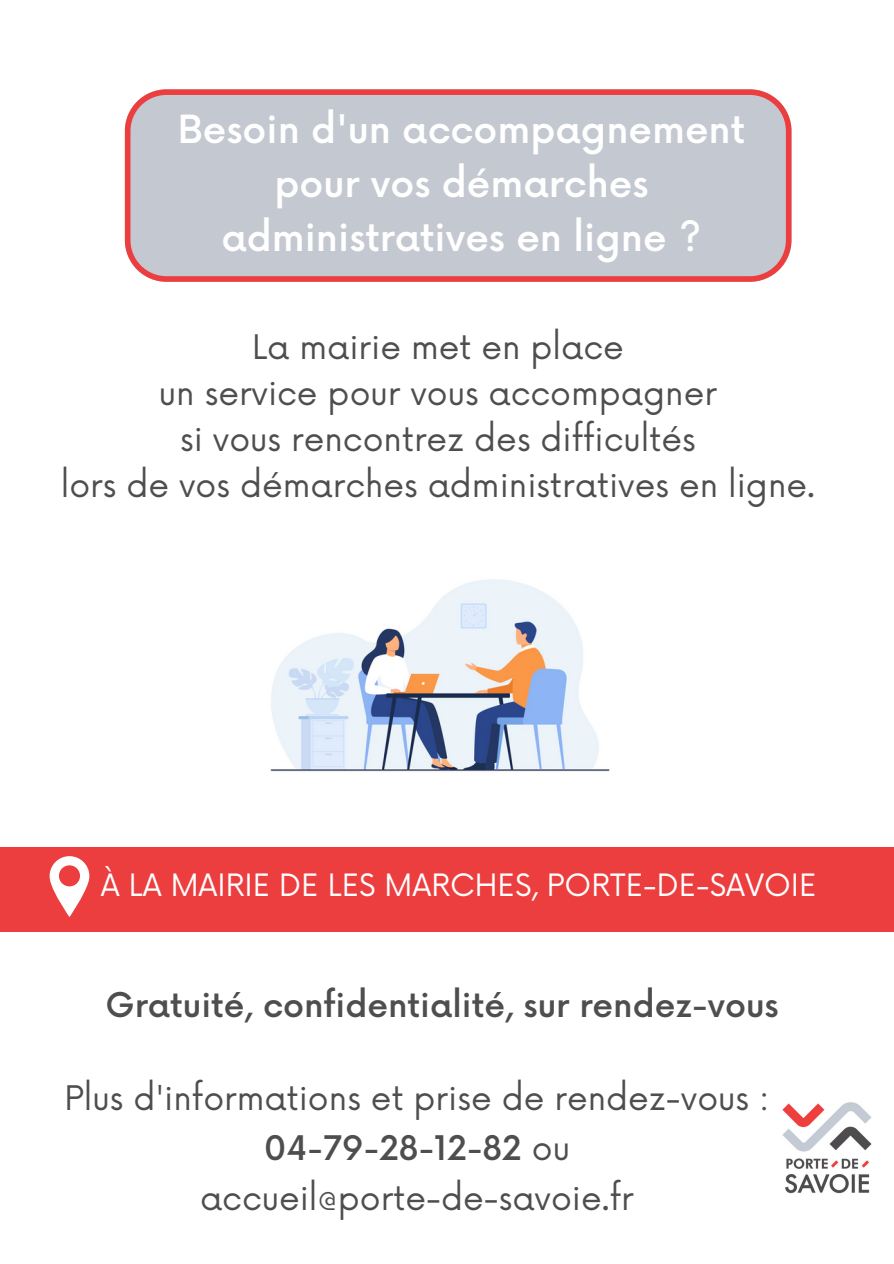
<style>
.page{position:relative;width:894px;height:1264px;background:#fff}
.page>*{position:absolute;margin:0;border:0;box-sizing:border-box;transform-origin:0 0}
.t1{font:500 37.8px/54px "Now";color:#fff;text-align:center}
.t2{font:500 33.3px "Now";color:#4f4e4f}
.t3{font:33px "Now";color:#4f4e4f}
.t4{font:500 33px "Now";color:#4f4e4f}
.t5{font:30px "Now";color:#fff}
.s1{font-weight:400}
</style>
<div class="page">
<img style="left:782px;top:1102px;width:90px;height:92px">
<svg style="left:125px;top:89px;width:666px;height:193px;background:#c7bec7"></svg>
<div style="left:0;top:846px;width:893px;height:85px;background:#ec3e3f"></div>
<svg style="left:50px;top:856px;width:39px;height:60px"></svg>
<img style="left:270px;top:579px;width:340px;height:193px">
<h2 class="t1" style="left:178px;top:104px;width:568px">Besoin d'un accompagnement pour vos démarches administratives en ligne ?</h2>
<h3 class="t3" style="left:252px;top:328px;width:373px">La mairie met en place</h3>
<p class="t3" style="left:159px;top:374px;width:559px">un service pour vous accompagner</p>
<p class="t3" style="left:180px;top:420px;width:517px">si vous rencontrez des difficultés</p>
<p class="t3" style="left:61px;top:466px;width:755px">lors de vos démarches administratives en ligne.</p>
<p class="t5" style="left:101px;top:868px;width:717px">À LA MAIRIE DE LES MARCHES, PORTE-DE-SAVOIE</p>
<p class="t2" style="left:105px;top:987px;width:674px">Gratuité, confidentialité, sur rendez-vous</p>
<p class="t3" style="left:64px;top:1079px;width:706px">Plus d'informations et prise de rendez-vous :</p>
<p class="t4" style="left:264px;top:1130px;width:307px">04-79-28-12-82 <span class="s1">ou</span></p>
<p class="t3" style="left:200px;top:1180px;width:435px">accueil@porte-de-savoie.fr</p>
</div>
